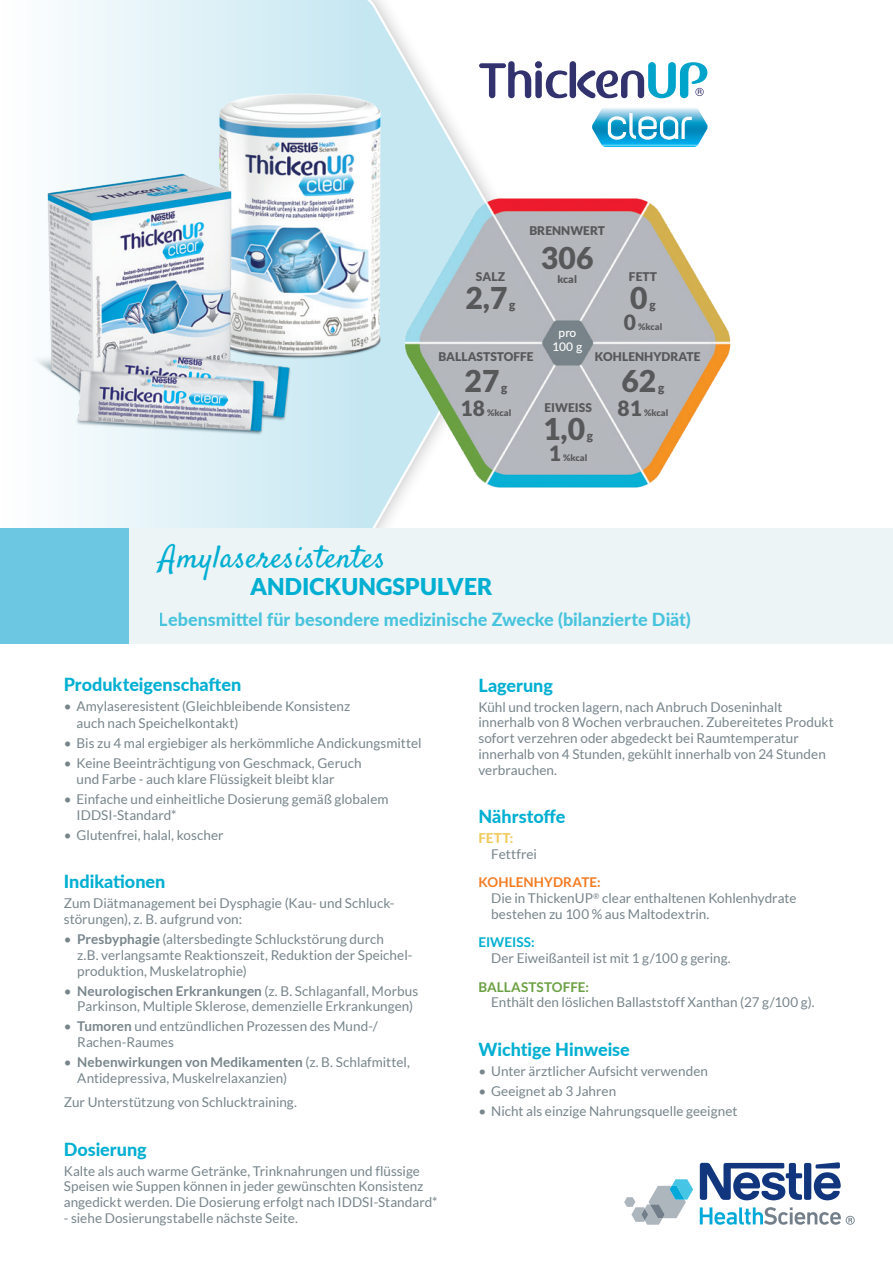
<style>
.page{position:relative;width:893px;height:1263px;background:#fff}
.page>*{position:absolute;margin:0;border:0;box-sizing:border-box;transform-origin:0 0}
.t1{font:31.5px "Satisfy";letter-spacing:.01em;color:#01afd2}
.t2{font:900 30px "Lato";letter-spacing:.005em;color:#57585a}
.t3{font:900 23.1px "Lato";letter-spacing:.005em;color:#01afd2}
.t4{font:900 21px "Lato";color:#57585a}
.t5{font:800 18px "Lato";color:#01afd2}
.t6{font:13.5px/15.8px "Lato";color:#77858b}
.t7{font:700 13.5px "Lato";letter-spacing:.01em;color:#6ba043}
.t8{font:700 13.5px "Lato";color:#01afd2}
.t9{font:800 13.5px "Lato";color:#f2cb5e}
.t10{font:900 12px "Lato";letter-spacing:.005em;color:#57585a}
.t11{font:500 12px/14.2px "Lato";letter-spacing:-.005em;color:#fff;text-align:center}
.t12{font:900 10.5px "Lato";color:#57585a}
.t13{font:900 9px "Lato";letter-spacing:.005em;color:#57585a}
.s1{font-weight:700}
.s2{font-weight:700;color:#f47b21}
</style>
<div class="page">
<svg style="left:367px;top:0;width:145px;height:528px"></svg>
<div style="left:0;top:0;width:367px;height:528px;background:linear-gradient(to right,#fffefe,#c5e7f2)"></div>
<div style="left:64px;top:528px;width:829px;height:116px;background:#edf4f6"></div>
<div style="left:0;top:528px;width:128px;height:116px;background:#6cc8e2"></div>
<svg style="left:479px;top:61px;width:52px;height:37px"></svg>
<div style="left:535px;top:61px;width:7px;height:7px;background:#31326e;border-radius:50%"></div>
<div style="left:535px;top:70px;width:7px;height:28px;background:#31326e;border-radius:3px"></div>
<div style="left:570px;top:61px;width:6px;height:37px;background:#31326e;border-radius:3px"></div>
<svg style="left:546px;top:70px;width:21px;height:29px"></svg>
<svg style="left:577px;top:62px;width:130px;height:37px"></svg>
<svg style="left:592px;top:108px;width:116px;height:39px"></svg>
<svg style="left:624px;top:1179px;width:69px;height:46px"></svg>
<svg style="left:700px;top:1162px;width:141px;height:38px"></svg>
<svg style="left:700px;top:1207px;width:155px;height:18px"></svg>
<img style="left:399px;top:194px;width:332px;height:299px">
<img style="left:157px;top:82px;width:285px;height:285px">
<img style="left:27px;top:109px;width:285px;height:342px">
<p class="t10" style="left:529px;top:224px;width:77px">BRENNWERT</p>
<h2 class="t2" style="left:541px;top:240px;width:54px">306</h2>
<p class="t12" style="left:557px;top:273px;width:21px">kcal</p>
<p class="t10" style="left:629px;top:270px;width:29px">FETT</p>
<h2 class="t2" style="left:630px;top:280px;width:19px">0</h2>
<p class="t10" style="left:476px;top:270px;width:31px">SALZ</p>
<h2 class="t2" style="left:465px;top:280px;width:44px">2,7</h2>
<p class="t10" style="left:509px;top:297px;width:8px">g</p>
<p class="t10" style="left:649px;top:297px;width:8px">g</p>
<h3 class="t4" style="left:624px;top:310px;width:14px">0</h3>
<p class="t13" style="left:638px;top:321px;width:26px">%kcal</p>
<p class="t10" style="left:595px;top:350px;width:107px">KOHLENHYDRATE</p>
<h2 class="t2" style="left:621px;top:363px;width:36px">62</h2>
<p class="t11" style="left:552px;top:325px;width:31px">pro<br>100 g</p>
<p class="t10" style="left:438px;top:350px;width:97px">BALLASTSTOFFE</p>
<h2 class="t2" style="left:464px;top:363px;width:36px">27</h2>
<p class="t10" style="left:658px;top:380px;width:8px">g</p>
<p class="t10" style="left:501px;top:381px;width:8px">g</p>
<h3 class="t4" style="left:461px;top:396px;width:26px">18</h3>
<p class="t13" style="left:487px;top:407px;width:26px">%kcal</p>
<h1 class="t1" style="left:159px;top:537px;width:228px">Amylaseresistentes</h1>
<h3 class="t3" style="left:250px;top:573px;width:244px">ANDICKUNGSPULVER</h3>
<p class="t10" style="left:544px;top:400px;width:49px">EIWEISS</p>
<h2 class="t2" style="left:543px;top:411px;width:44px">1,0</h2>
<p class="t10" style="left:587px;top:428px;width:8px">g</p>
<h3 class="t4" style="left:549px;top:441px;width:14px">1</h3>
<p class="t13" style="left:563px;top:452px;width:26px">%kcal</p>
<h3 class="t4" style="left:618px;top:396px;width:26px">81</h3>
<p class="t13" style="left:644px;top:407px;width:26px">%kcal</p>
<h3 class="t5" style="left:159px;top:606px;width:534px">Lebensmittel für besondere medizinische Zwecke (bilanzierte Diät)</h3>
<h3 class="t5" style="left:64px;top:671px;width:179px">Produkteigenschaften</h3>
<p class="t6" style="left:77px;top:698px;width:275px;line-height:17px;text-indent:-13px">• Amylaseresistent (Gleichbleibende Konsistenz auch nach Speichelkontakt)</p>
<p class="t6" style="left:64px;top:735px;width:359px">• Bis zu 4 mal ergiebiger als herkömmliche Andickungsmittel</p>
<p class="t6" style="left:77px;top:755px;width:287px;text-indent:-13px">• Keine Beeinträchtigung von Geschmack, Geruch und Farbe - auch klare Flüssigkeit bleibt klar</p>
<p class="t6" style="left:77px;top:791px;width:314px;text-indent:-13px">• Einfache und einheitliche Dosierung gemäß globalem<br>IDDSI-Standard*</p>
<p class="t6" style="left:64px;top:827px;width:161px">• Glutenfrei, halal, koscher</p>
<h3 class="t5" style="left:64px;top:868px;width:103px">Indikationen</h3>
<p class="t6" style="left:64px;top:895px;width:332px">Zum Diätmanagement bei Dysphagie (Kau- und Schluck&shy;störungen), z. B. aufgrund von:</p>
<p class="t6" style="left:77px;top:931px;width:337px;text-indent:-14px">• <span class="s1">Presbyphagie</span> (altersbedingte Schluckstörung durch<br>z.B. verlangsamte Reaktionszeit, Reduktion der Speichel&shy;produktion, Muskelatrophie)</p>
<p class="t6" style="left:77px;top:983px;width:343px;text-indent:-14px">• <span class="s1">Neurologischen Erkrankungen</span> (z. B. Schlaganfall, Morbus<br>Parkinson, Multiple Sklerose, demenzielle Erkrankungen)</p>
<p class="t6" style="left:77px;top:1018px;width:302px;text-indent:-14px">• <span class="s1">Tumoren</span> und entzündlichen Prozessen des Mund-/<br>Rachen-Raumes</p>
<p class="t6" style="left:77px;top:1054px;width:334px;text-indent:-14px">• <span class="s1">Nebenwirkungen von Medikamenten</span> (z. B. Schlafmittel,<br>Antidepressiva, Muskelrelaxanzien)</p>
<p class="t6" style="left:64px;top:1094px;width:235px">Zur Unterstützung von Schlucktraining.</p>
<h3 class="t5" style="left:64px;top:1136px;width:84px">Dosierung</h3>
<p class="t6" style="left:64px;top:1163px;width:375px">Kalte als auch warme Getränke, Trinknahrungen und flüssige<br>Speisen wie Suppen können in jeder gewünschten Konsistenz angedickt werden. Die Dosierung erfolgt nach IDDSI-Standard*</p>
<p class="t6" style="left:64px;top:1210px;width:236px">- siehe Dosierungstabelle nächste Seite.</p>
<h3 class="t5" style="left:478px;top:672px;width:76px">Lagerung</h3>
<p class="t6" style="left:478px;top:699px;width:357px">Kühl und trocken lagern, nach Anbruch Doseninhalt innerhalb von 8 Wochen verbrauchen. Zubereitetes Produkt sofort verzehren oder abgedeckt bei Raumtemperatur innerhalb von 4 Stunden, gekühlt innerhalb von 24 Stunden verbrauchen.</p>
<h3 class="t5" style="left:478px;top:803px;width:89px">Nährstoffe</h3>
<p class="t9" style="left:478px;top:828px;width:36px">FETT:</p>
<p class="t6" style="left:491px;top:846px;width:47px">Fettfrei</p>
<p class="t6" style="left:491px;top:874px;width:307px;text-indent:-13px"><span class="s2">KOHLENHYDRATE:<br></span>Die in ThickenUP<sup>®</sup> clear enthaltenen Kohlenhydrate bestehen zu 100 % aus Maltodextrin.</p>
<p class="t8" style="left:478px;top:935px;width:58px">EIWEISS:</p>
<p class="t6" style="left:491px;top:950px;width:241px">Der Eiweißanteil ist mit 1 g/100 g gering.</p>
<p class="t7" style="left:478px;top:979px;width:112px">BALLASTSTOFFE:</p>
<p class="t6" style="left:491px;top:994px;width:325px">Enthält den löslichen Ballaststoff Xanthan (27 g/100 g).</p>
<h3 class="t5" style="left:478px;top:1036px;width:153px">Wichtige Hinweise</h3>
<p class="t6" style="left:478px;top:1063px;width:231px">• Unter ärztlicher Aufsicht verwenden</p>
<p class="t6" style="left:478px;top:1083px;width:139px">• Geeignet ab 3 Jahren</p>
<p class="t6" style="left:478px;top:1103px;width:261px">• Nicht als einzige Nahrungsquelle geeignet</p>
</div>
